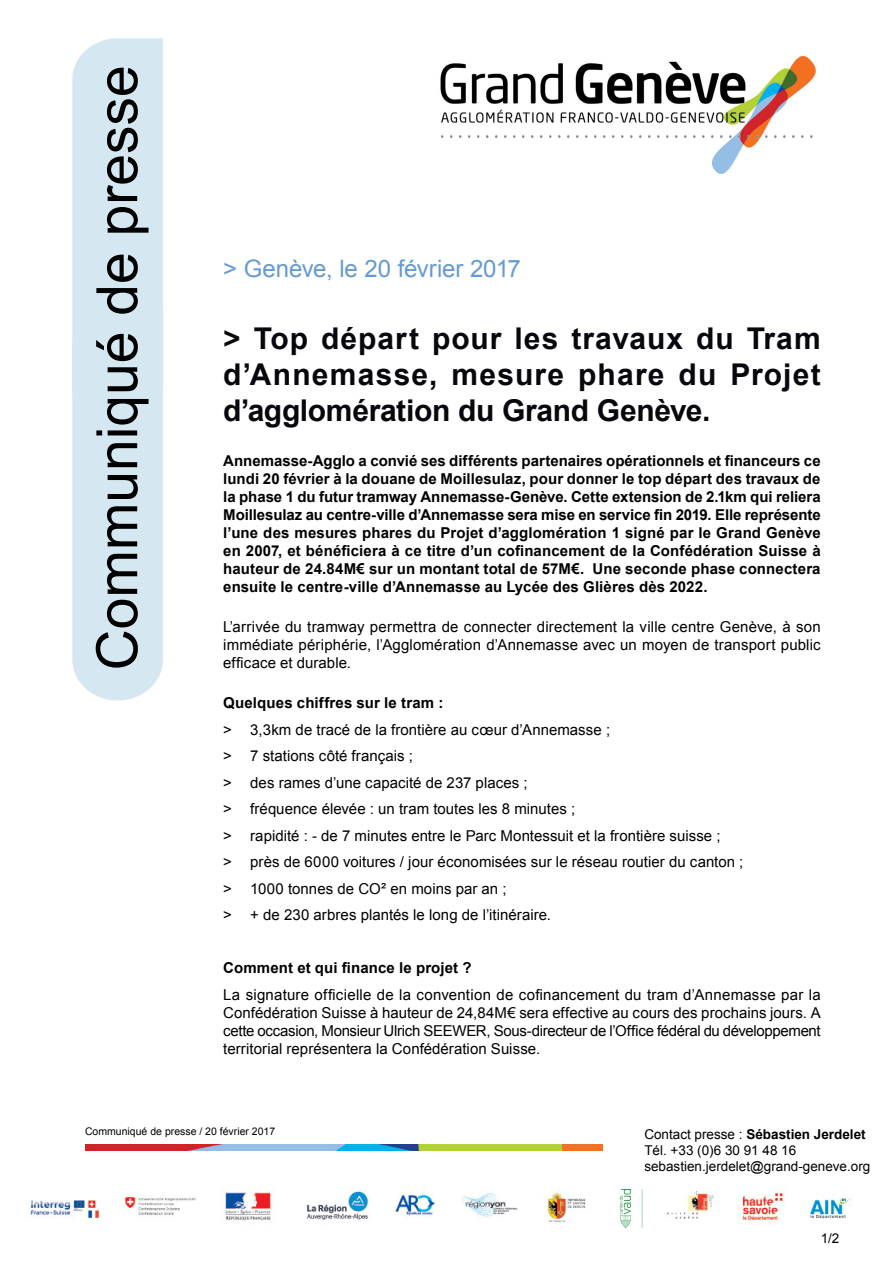
<style>
.page{position:relative;width:893px;height:1263px;background:#fff}
.page>*{position:absolute;margin:0;border:0;box-sizing:border-box;transform-origin:0 0}
.t1{font:57px "Arial";color:#000}
.t2{font:700 30px/36px "Arial";letter-spacing:-.005em;color:#07070d;text-align:justify}
.t3{font:24px "Arial";letter-spacing:-.005em;color:#659ad2}
.t4{font:15px/26.5px "Arial";letter-spacing:.005em;color:#000;text-align:justify}
.t5{font:700 15px/18px "Arial";letter-spacing:.01em;color:#000;text-align:justify}
.t6{font:13.5px/16.2px "Arial";color:#000}
.t7{font:10.5px "Arial";color:#000}
.s1{font-weight:700}
</style>
<div class="page">
<div style="left:72px;top:38px;width:91px;height:663px;background:#d5e7f0"></div>
<img style="left:440px;top:55px;width:376px;height:119px">
<img style="left:440px;top:132px;width:376px;height:9px">
<img style="left:30px;top:1190px;width:822px;height:35px">
<img style="left:86px;top:1144px;width:517px;height:6px">
<div style="left:610px;top:1184px;width:41px;height:48px;background:#fff"></div>
<svg style="left:619px;top:1189px;width:12px;height:39px"></svg>
<svg style="left:642px;top:1189px;width:1px;height:39px"></svg>
<h1 class="t1" style="left:80px;top:670px;width:607px;rotate:-90deg">Communiqué de presse</h1>
<h3 class="t3" style="left:223px;top:253px;width:299px">&gt; Genève, le 20 février 2017</h3>
<h2 class="t2" style="left:223px;top:321px;width:599px">&gt; Top départ pour les travaux du Tram d’Annemasse, mesure phare du Projet d’agglomération du Grand Genève.</h2>
<p class="t5" style="left:223px;top:452px;width:599px">Annemasse-Agglo a convié ses différents partenaires opérationnels et financeurs ce lundi 20 février à la douane de Moillesulaz, pour donner le top départ des travaux de la phase 1 du futur tramway Annemasse-Genève. Cette extension de 2.1km qui reliera Moillesulaz au centre-ville d’Annemasse sera mise en service fin 2019. Elle représente l’une des mesures phares du Projet d’agglomération 1 signé par le Grand Genève en 2007, et bénéficiera à ce titre d’un cofinancement de la Confédération Suisse à hauteur de 24.84M€ sur un montant total de 57M€. Une seconde phase connectera ensuite le centre-ville d’Annemasse au Lycée des Glières dès 2022.</p>
<p class="t4" style="left:223px;top:618px;width:599px;line-height:18px">L’arrivée du tramway permettra de connecter directement la ville centre Genève, à son immédiate périphérie, l’Agglomération d’Annemasse avec un moyen de transport public efficace et durable.</p>
<p class="t5" style="left:223px;top:694px;width:222px">Quelques chiffres sur le tram :</p>
<p class="t4" style="left:223px;top:716px;width:522px;text-align:left">&gt; 3,3km de tracé de la frontière au cœur d’Annemasse ;<br>&gt; 7 stations côté français ;<br>&gt; des rames d’une capacité de 237 places ;<br>&gt; fréquence élevée : un tram toutes les 8 minutes ;<br>&gt; rapidité : - de 7 minutes entre le Parc Montessuit et la frontière suisse ;<br>&gt; près de 6000 voitures / jour économisées sur le réseau routier du canton ; &gt; 1000 tonnes de CO² en moins par an ;<br>&gt; + de 230 arbres plantés le long de l’itinéraire.</p>
<p class="t5" style="left:223px;top:960px;width:250px">Comment et qui finance le projet ?</p>
<p class="t4" style="left:223px;top:986px;width:599px;line-height:18px">La signature officielle de la convention de cofinancement du tram d’Annemasse par la Confédération Suisse à hauteur de 24,84M€ sera effective au cours des prochains jours. A cette occasion, Monsieur Ulrich SEEWER, Sous-directeur de l’Office fédéral du développement territorial représentera la Confédération Suisse.</p>
<p class="t7" style="left:85px;top:1124px;width:192px">Communiqué de presse / 20 février 2017</p>
<p class="t6" style="left:644px;top:1126px;width:228px">Contact presse : <span class="s1">Sébastien Jerdelet<br></span>Tél. +33 (0)6 30 91 48 16 sebastien.jerdelet@grand-geneve.org</p>
<p class="t6" style="left:821px;top:1230px;width:20px">1/2</p>
</div>
